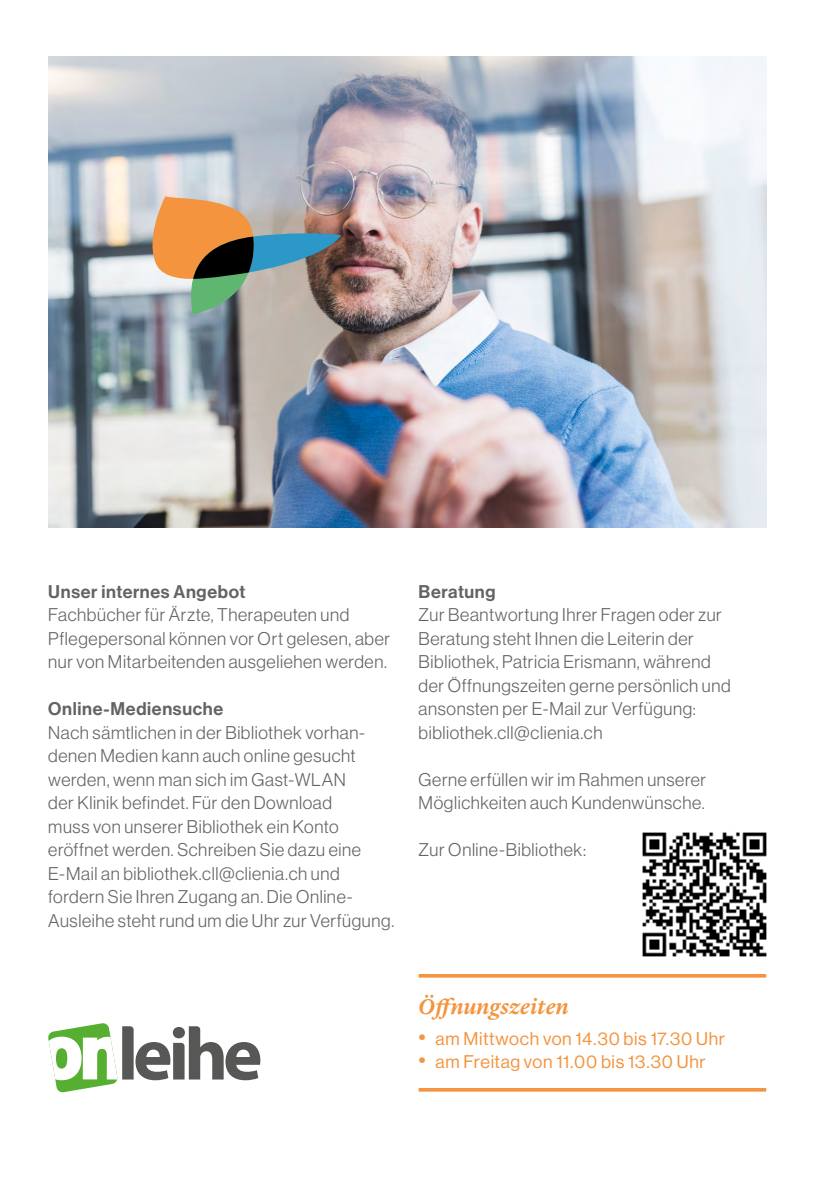
<style>
.page{position:relative;width:840px;height:1191px;background:#fff}
.page>*{position:absolute;margin:0;border:0;box-sizing:border-box;transform-origin:0 0}
.t1{font:italic 600 22px "Lyon Text";color:#f4943f}
.t2{font:18px/23.6px "N Haas Grotesk DS Pro 45 Lt";letter-spacing:.035em;color:#646363}
.t3{font:18px "Neue Haas Display";letter-spacing:.035em;color:#f4943f}
.t4{font:18px "N Haas Grotesk DS Pro 65 Md";letter-spacing:.035em;color:#646363}
.s1{font-size:24px}
</style>
<div class="page">
<hr style="left:418px;top:974px;width:347px;height:3px;background:#f4943f">
<hr style="left:418px;top:1088px;width:347px;height:3px;background:#f4943f">
<svg style="left:48px;top:1023px;width:212px;height:69px"></svg>
<img style="left:48px;top:57px;width:717px;height:470px">
<img style="left:152px;top:196px;width:189px;height:118px">
<img style="left:642px;top:832px;width:125px;height:125px">
<p class="t4" style="left:48px;top:581px;width:198px">Unser internes Angebot</p>
<p class="t2" style="left:48px;top:603px;width:343px">Fachbücher für Ärzte, Therapeuten und<br>Pflegepersonal können vor Ort gelesen, aber nur von Mitarbeitenden ausgeliehen werden.</p>
<p class="t4" style="left:48px;top:698px;width:176px">Online-Mediensuche</p>
<p class="t2" style="left:48px;top:720px;width:347px">Nach sämtlichen in der Bibliothek vorhan&shy;denen Medien kann auch online gesucht werden, wenn man sich im Gast-WLAN<br>der Klinik befindet. Für den Download<br>muss von unserer Bibliothek ein Konto eröffnet werden. Schreiben Sie dazu eine E-Mail an bibliothek.cll@clienia.ch und fordern Sie Ihren Zugang an. Die Online-Ausleihe steht rund um die Uhr zur Verfügung.</p>
<p class="t4" style="left:418px;top:581px;width:78px">Beratung</p>
<p class="t2" style="left:418px;top:603px;width:313px">Zur Beantwortung Ihrer Fragen oder zur Beratung steht Ihnen die Leiterin der Bibliothek, Patricia Erismann, während der Öffnungszeiten gerne persönlich und ansonsten per E-Mail zur Verfügung: bibliothek.cll@clienia.ch</p>
<p class="t2" style="left:418px;top:767px;width:289px">Gerne erfüllen wir im Rahmen unserer<br>Möglichkeiten auch Kundenwünsche.</p>
<p class="t2" style="left:418px;top:838px;width:169px">Zur Online-Bibliothek:</p>
<p class="t1" style="left:418px;top:990px;width:152px">Öffnungszeiten</p>
<p class="t3" style="left:418px;top:1028px;width:308px"><span class="s1">•</span> am Mittwoch von 14.30 bis 17.30 Uhr</p>
<p class="t3" style="left:418px;top:1051px;width:288px"><span class="s1">•</span> am Freitag von 11.00 bis 13.30 Uhr</p>
</div>
